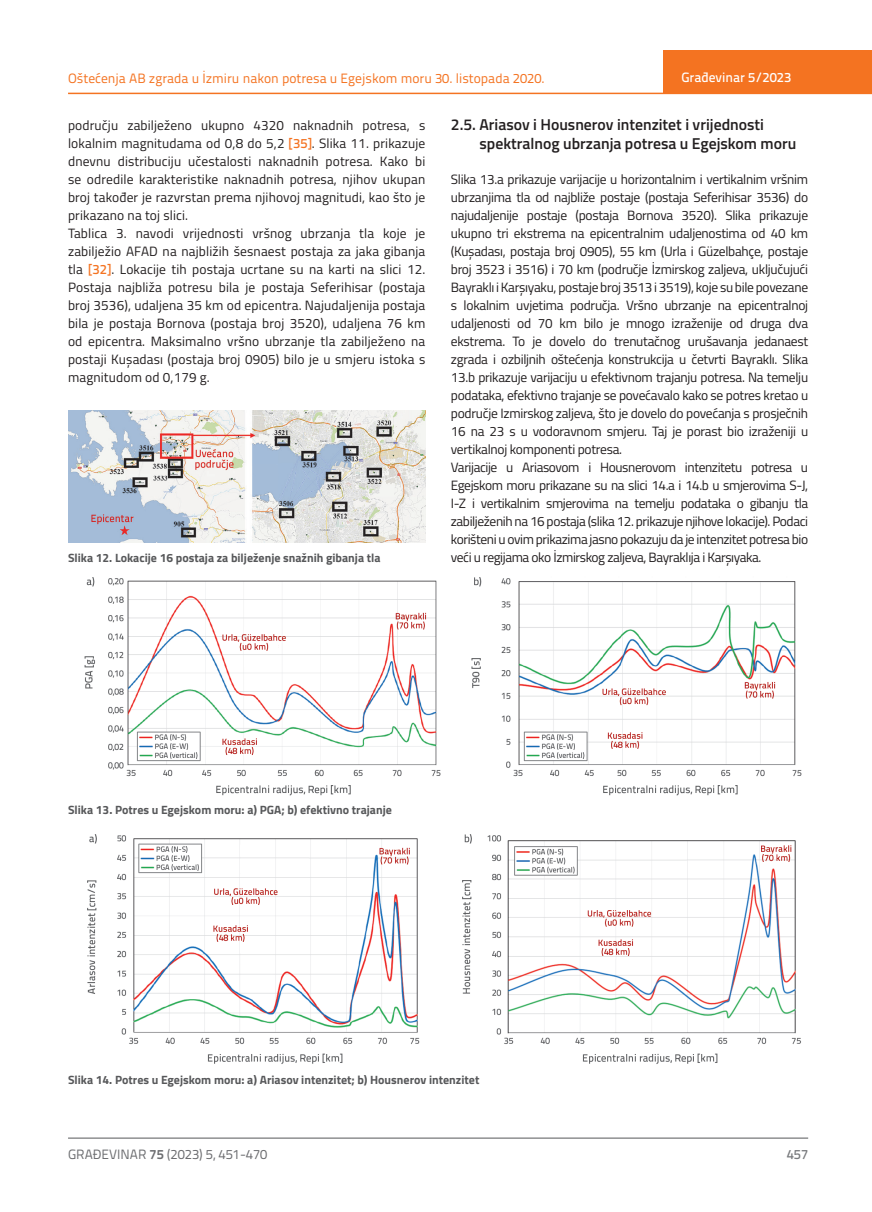
<style>
.page{position:relative;width:872px;height:1212px;background:#fff}
.page>*{position:absolute;margin:0;border:0;box-sizing:border-box;transform-origin:0 0}
.t1{font:600 15.75px/19.5px "Titillium";color:#231f20}
.t2{font:13.5px/18px "Titillium";letter-spacing:-.02em;color:#231f20}
.t3{font:13.5px/18px "Titillium";letter-spacing:.01em;color:#231f20}
.t4{font:13.5px "Titillium Text 22 L";color:#f47321}
.t5{font:13.5px "Titillium Text 22 L";color:#6c6d70}
.t6{font:500 13.5px "Titillium Text 22 L";color:#fff}
.t7{font:500 13.5px "Titillium Text 22 L";color:#787a7d}
.t8{font:700 12px "Titillium";color:#57585a}
.s1{font-family:"Titillium Text 22 L";font-weight:500;color:#f47321}
.s2{font-weight:700}
</style>
<div class="page">
<hr style="left:68px;top:93px;width:804px;height:1px;background:#f47321">
<div style="left:663px;top:50px;width:209px;height:44px;background:#f47321"></div>
<hr style="left:68px;top:1138px;width:740px;height:1px;background:#57585a">
<img style="left:68px;top:411px;width:357px;height:132px">
<img style="left:84px;top:577px;width:718px;height:219px">
<img style="left:87px;top:834px;width:714px;height:230px">
<p class="t4" style="left:68px;top:68px;width:478px">Oštećenja AB zgrada u İzmiru nakon potresa u Egejskom moru 30. listopada 2020.</p>
<p class="t3" style="left:68px;top:115px;width:359px">području zabilježeno ukupno 4320 naknadnih potresa, s lokalnim magnitudama od 0,8 do 5,2 <span class="s1">[35]</span>. Slika 11. prikazuje dnevnu distribuciju učestalosti naknadnih potresa. Kako bi se odredile karakteristike naknadnih potresa, njihov ukupan broj također je razvrstan prema njihovoj magnitudi, kao što je prikazano na toj slici.<br>Tablica 3. navodi vrijednosti vršnog ubrzanja tla koje je zabilježio AFAD na najbližih šesnaest postaja za jaka gibanja tla <span class="s1">[32]</span>. Lokacije tih postaja ucrtane su na karti na slici 12.<br>Postaja najbliža potresu bila je postaja Seferihisar (postaja broj 3536), udaljena 35 km od epicentra. Najudaljenija postaja bila je postaja Bornova (postaja broj 3520), udaljena 76 km od epicentra. Maksimalno vršno ubrzanje tla zabilježeno na postaji Kuşadası (postaja broj 0905) bilo je u smjeru istoka s magnitudom od 0,179 g.</p>
<p class="t6" style="left:681px;top:67px;width:111px">Građevinar 5/2023</p>
<p class="t1" style="left:479px;top:114px;width:318px;text-indent:-29px">2.5. Ariasov i Housnerov intenzitet i vrijednosti spektralnog ubrzanja potresa u Egejskom moru</p>
<p class="t2" style="left:451px;top:169px;width:359px">Slika 13.a prikazuje varijacije u horizontalnim i vertikalnim vršnim ubrzanjima tla od najbliže postaje (postaja Seferihisar 3536) do najudaljenije postaje (postaja Bornova 3520). Slika prikazuje ukupno tri ekstrema na epicentralnim udaljenostima od 40 km (Kuşadası, postaja broj 0905), 55 km (Urla i Güzelbahçe, postaje broj 3523 i 3516) i 70 km (područje İzmirskog zaljeva, uključujući Bayraklı i Karşıyaku, postaje broj 3513 i 3519), koje su bile povezane s lokalnim uvjetima područja. Vršno ubrzanje na epicentralnoj udaljenosti od 70 km bilo je mnogo izraženije od druga dva ekstrema. To je dovelo do trenutačnog urušavanja jedanaest zgrada i ozbiljnih oštećenja konstrukcija u četvrti Bayraklı. Slika 13.b prikazuje varijaciju u efektivnom trajanju potresa. Na temelju podataka, efektivno trajanje se povećavalo kako se potres kretao u područje Izmirskog zaljeva, što je dovelo do povećanja s prosječnih 16 na 23 s u vodoravnom smjeru. Taj je porast bio izraženiji u vertikalnoj komponenti potresa.<br>Varijacije u Ariasovom i Housnerovom intenzitetu potresa u Egejskom moru prikazane su na slici 14.a i 14.b u smjerovima S-J, I-Z i vertikalnim smjerovima na temelju podataka o gibanju tla zabilježenih na 16 postaja (slika 12. prikazuje njihove lokacije). Podaci korišteni u ovim prikazima jasno pokazuju da je intenzitet potresa bio veći u regijama oko İzmirskog zaljeva, Bayraklıja i Karşıyaka.</p>
<p class="t8" style="left:68px;top:548px;width:314px">Slika 12. Lokacije 16 postaja za bilježenje snažnih gibanja tla</p>
<p class="t8" style="left:68px;top:801px;width:325px">Slika 13. Potres u Egejskom moru: a) PGA; b) efektivno trajanje</p>
<p class="t8" style="left:68px;top:1071px;width:413px">Slika 14. Potres u Egejskom moru: a) Ariasov intenzitet; b) Housnerov intenzitet</p>
<p class="t5" style="left:68px;top:1144px;width:201px">GRAĐEVINAR <span class="s2">75</span> (2023) 5, 451-470</p>
<p class="t7" style="left:786px;top:1144px;width:23px">457</p>
</div>
